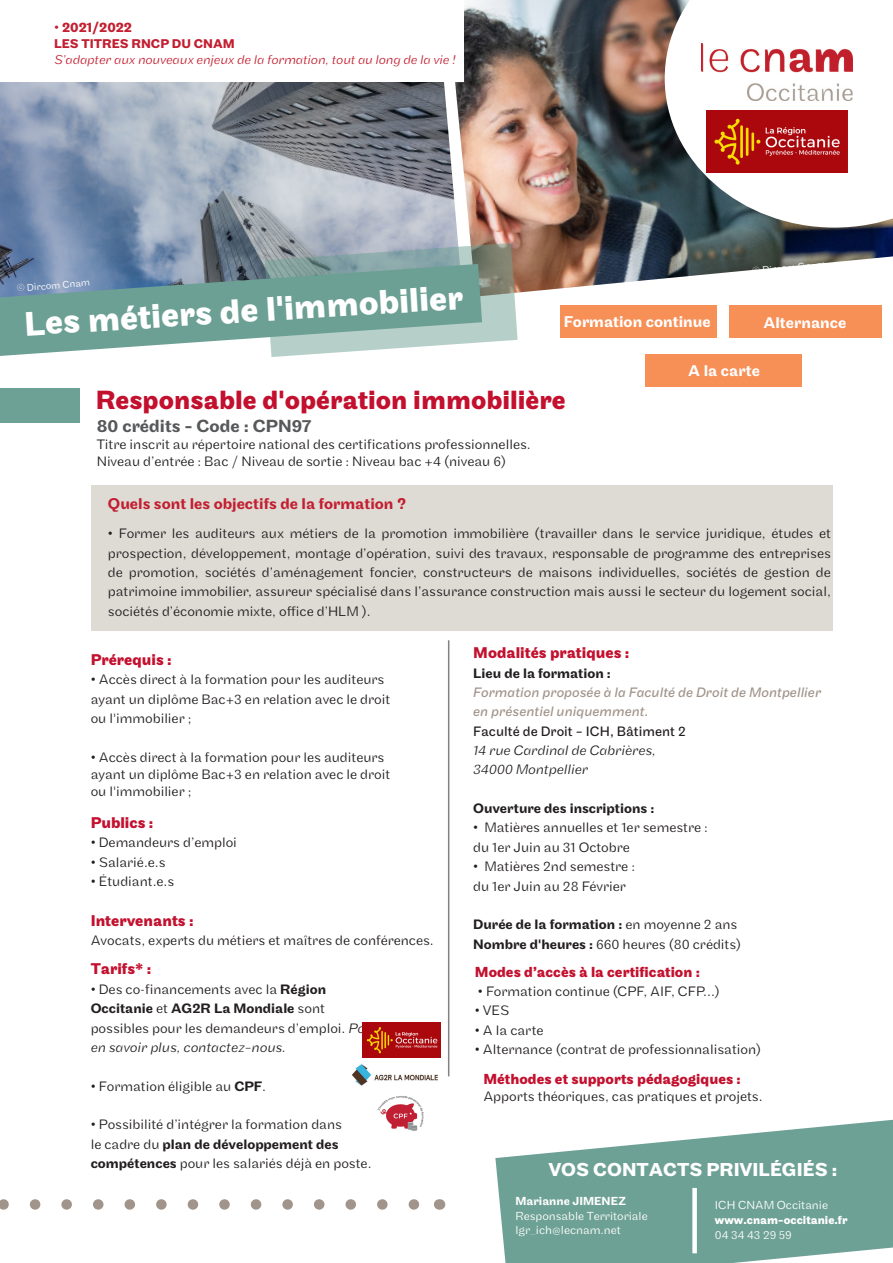
<style>
.page{position:relative;width:893px;height:1263px;background:#fff}
.page>*{position:absolute;margin:0;border:0;box-sizing:border-box;transform-origin:0 0}
.t1{font:700 35.55px "Maple";color:#fff}
.t2{font:700 27.45px "Maple";color:#c3102e}
.t3{font:700 19.5px "Maple";color:#fff}
.t4{font:500 18.3px "Maple";color:#57585a}
.t5{font:700 16.2px "Maple";color:#c3102e}
.t6{font:500 16.2px "Maple";color:#c21f31}
.t7{font:500 16.2px "Maple";color:#fff}
.t8{font:700 15.15px "Maple";color:#c3102e}
.t9{font:300 14.25px/19.4px "Maple";color:#231f20}
.t10{font:500 14.25px "Maple";color:#231f20}
.t11{font:italic 14.25px/19.4px "Maple";color:#a1948a}
.t12{font:italic 300 14.25px "Maple";color:#231f20}
.t13{font:14.25px "Maple";color:#231f20}
.t14{font:700 14.25px "Maple";color:#c31f31}
.t15{font:italic 300 13.2px "Maple";color:#c21f31}
.t16{font:700 13.2px "Maple";color:#c21f31}
.t17{font:300 12.15px/14.5px "Maple";color:#fff}
.t18{font:500 12.15px "Maple";color:#fff}
.t19{font:300 10.2px "Maple";color:#fff}
.s1{font-weight:300}
.s2{font-weight:500}
.s3{font-style:italic}
.s4{font-weight:700}
</style>
<div class="page">
<img style="left:463px;top:0;width:430px;height:293px">
<img style="left:0;top:82px;width:463px;height:161px">
<div style="left:0;top:388px;width:79px;height:34px;background:#6ea195"></div>
<svg style="left:0;top:243px;width:518px;height:114px;background:#83a5a5"></svg>
<svg style="left:665px;top:0;width:228px;height:228px"></svg>
<img style="left:707px;top:110px;width:140px;height:63px">
<img style="left:702px;top:43px;width:151px;height:57px">
<div style="left:0;top:0;width:464px;height:81px;background:#fff"></div>
<div style="left:91px;top:485px;width:741px;height:146px;background:#dedad4"></div>
<svg style="left:0;top:1199px;width:420px;height:11px"></svg>
<div style="left:560px;top:305px;width:157px;height:32px;background:#f69057"></div>
<div style="left:645px;top:354px;width:157px;height:32px;background:#f69057"></div>
<div style="left:729px;top:305px;width:152px;height:32px;background:#f69057"></div>
<hr style="left:448px;top:640px;width:1px;height:436px;background:#808285">
<img style="left:352px;top:1064px;width:86px;height:22px">
<img style="left:363px;top:1023px;width:77px;height:35px">
<img style="left:374px;top:1085px;width:53px;height:46px">
<svg style="left:495px;top:1120px;width:398px;height:143px;fill:#6ea195"></svg>
<div style="left:692px;top:1188px;width:5px;height:65px;background:#fff"></div>
<p class="t14" style="left:54px;top:19px;width:80px"><span class="s1">•</span> 2021/2022</p>
<p class="t16" style="left:54px;top:36px;width:182px">LES TITRES RNCP DU CNAM</p>
<p class="t15" style="left:54px;top:52px;width:403px">S’adapter aux nouveaux enjeux de la formation, tout au long de la vie !</p>
<p class="t19" style="left:16px;top:282px;width:75px;rotate:-4deg">© Dircom Cnam</p>
<p class="t1" style="left:23px;top:306px;width:441px;rotate:-4deg">Les métiers de l'immobilier</p>
<p class="t19" style="left:752px;top:265px;width:75px;rotate:-6deg">© Dircom Cnam</p>
<p class="t7" style="left:564px;top:312px;width:148px">Formation continue</p>
<p class="t7" style="left:688px;top:361px;width:73px">A la carte</p>
<p class="t7" style="left:763px;top:313px;width:84px">Alternance</p>
<p class="t2" style="left:96px;top:385px;width:472px">Responsable d'opération immobilière</p>
<p class="t4" style="left:97px;top:415px;width:216px">80 crédits - Code : CPN97</p>
<p class="t9" style="left:97px;top:435px;width:435px">Titre inscrit au répertoire national des certifications professionnelles.</p>
<p class="t9" style="left:97px;top:452px;width:411px">Niveau d’entrée : Bac / Niveau de sortie : Niveau bac +4 (niveau 6)</p>
<p class="t6" style="left:108px;top:494px;width:300px">Quels sont les objectifs de la formation ?</p>
<p class="t9" style="left:108px;top:524px;width:724px;text-align:justify">• Former les auditeurs aux métiers de la promotion immobilière (travailler dans le service juridique, études et prospection, développement, montage d’opération, suivi des travaux, responsable de programme des entreprises de promotion, sociétés d’aménagement foncier, constructeurs de maisons individuelles, sociétés de gestion de patrimoine immobilier, assureur spécialisé dans l’assurance construction mais aussi le secteur du logement social, sociétés d’économie mixte, office d’HLM ).</p>
<p class="t5" style="left:91px;top:650px;width:83px">Prérequis :</p>
<p class="t9" style="left:91px;top:670px;width:295px">• Accès direct à la formation pour les auditeurs</p>
<p class="t9" style="left:91px;top:689px;width:301px">ayant un diplôme Bac+3 en relation avec le droit</p>
<p class="t9" style="left:91px;top:709px;width:102px">ou l'immobilier ;</p>
<p class="t9" style="left:91px;top:747px;width:295px">• Accès direct à la formation pour les auditeurs</p>
<p class="t9" style="left:91px;top:764px;width:301px">ayant un diplôme Bac+3 en relation avec le droit</p>
<p class="t9" style="left:91px;top:781px;width:102px">ou l'immobilier ;</p>
<p class="t5" style="left:91px;top:813px;width:64px">Publics :</p>
<p class="t9" style="left:91px;top:833px;width:148px">• Demandeurs d’emploi</p>
<p class="t9" style="left:91px;top:852px;width:76px">• Salarié.e.s</p>
<p class="t9" style="left:91px;top:872px;width:85px">• Étudiant.e.s</p>
<p class="t5" style="left:91px;top:911px;width:104px">Intervenants :</p>
<p class="t9" style="left:91px;top:931px;width:345px">Avocats, experts du métiers et maîtres de conférences.</p>
<p class="t5" style="left:91px;top:960px;width:62px">Tarifs* :</p>
<p class="t9" style="left:91px;top:979px;width:290px">• Des co-financements avec la <span class="s2">Région Occitanie</span> et <span class="s2">AG2R La Mondiale</span> sont possibles pour les demandeurs d’emploi. <span class="s3">Pour en savoir plus, contactez-nous.</span></p>
<p class="t9" style="left:91px;top:1076px;width:177px">• Formation éligible au <span class="s2">CPF</span>.</p>
<p class="t9" style="left:91px;top:1115px;width:282px">• Possibilité d’intégrer la formation dans<br>le cadre du <span class="s2">plan de développement des compétences</span> pour les salariés déjà en poste.</p>
<p class="t5" style="left:473px;top:644px;width:158px">Modalités pratiques :</p>
<p class="t10" style="left:473px;top:665px;width:139px">Lieu de la formation :</p>
<p class="t11" style="left:473px;top:683px;width:350px">Formation proposée à la Faculté de Droit de Montpellier en présentiel uniquemment.</p>
<p class="t13" style="left:473px;top:723px;width:214px">Faculté de Droit - ICH, Bâtiment 2</p>
<p class="t12" style="left:473px;top:742px;width:184px">14 rue Cardinal de Cabrières,</p>
<p class="t12" style="left:473px;top:761px;width:116px">34000 Montpellier</p>
<p class="t10" style="left:473px;top:800px;width:183px">Ouverture des inscriptions :</p>
<p class="t9" style="left:473px;top:818px;width:236px">• Matières annuelles et 1er semestre :</p>
<p class="t9" style="left:473px;top:837px;width:158px">du 1er Juin au 31 Octobre</p>
<p class="t9" style="left:473px;top:857px;width:163px">• Matières 2nd semestre :</p>
<p class="t9" style="left:473px;top:876px;width:154px">du 1er Juin au 28 Février</p>
<p class="t10" style="left:473px;top:916px;width:266px">Durée de la formation : <span class="s1">en moyenne 2 ans</span></p>
<p class="t9" style="left:473px;top:934px;width:270px"><span class="s2">Nombre d'heures :</span> 660 heures (80 crédits)</p>
<p class="t8" style="left:475px;top:963px;width:227px">Modes d’accès à la certification :</p>
<p class="t9" style="left:478px;top:982px;width:244px">• Formation continue (CPF, AIF, CFP...)</p>
<p class="t9" style="left:475px;top:1001px;width:36px">• VES</p>
<p class="t9" style="left:475px;top:1020px;width:70px">• A la carte</p>
<p class="t9" style="left:475px;top:1040px;width:288px">• Alternance (contrat de professionnalisation)</p>
<p class="t8" style="left:483px;top:1070px;width:259px">Méthodes et supports pédagogiques :</p>
<p class="t9" style="left:483px;top:1086px;width:281px">Apports théoriques, cas pratiques et projets.</p>
<p class="t3" style="left:548px;top:1158px;width:290px">VOS CONTACTS PRIVILÉGIÉS :</p>
<p class="t18" style="left:515px;top:1194px;width:112px">Marianne JIMENEZ</p>
<p class="t17" style="left:515px;top:1208px;width:134px">Responsable Territoriale</p>
<p class="t17" style="left:515px;top:1223px;width:107px">lgr_ich@lecnam.net</p>
<p class="t17" style="left:715px;top:1198px;width:134px">ICH CNAM Occitanie <span class="s4">www.cnam-occitanie.fr<br></span>04 34 43 29 59</p>
</div>
